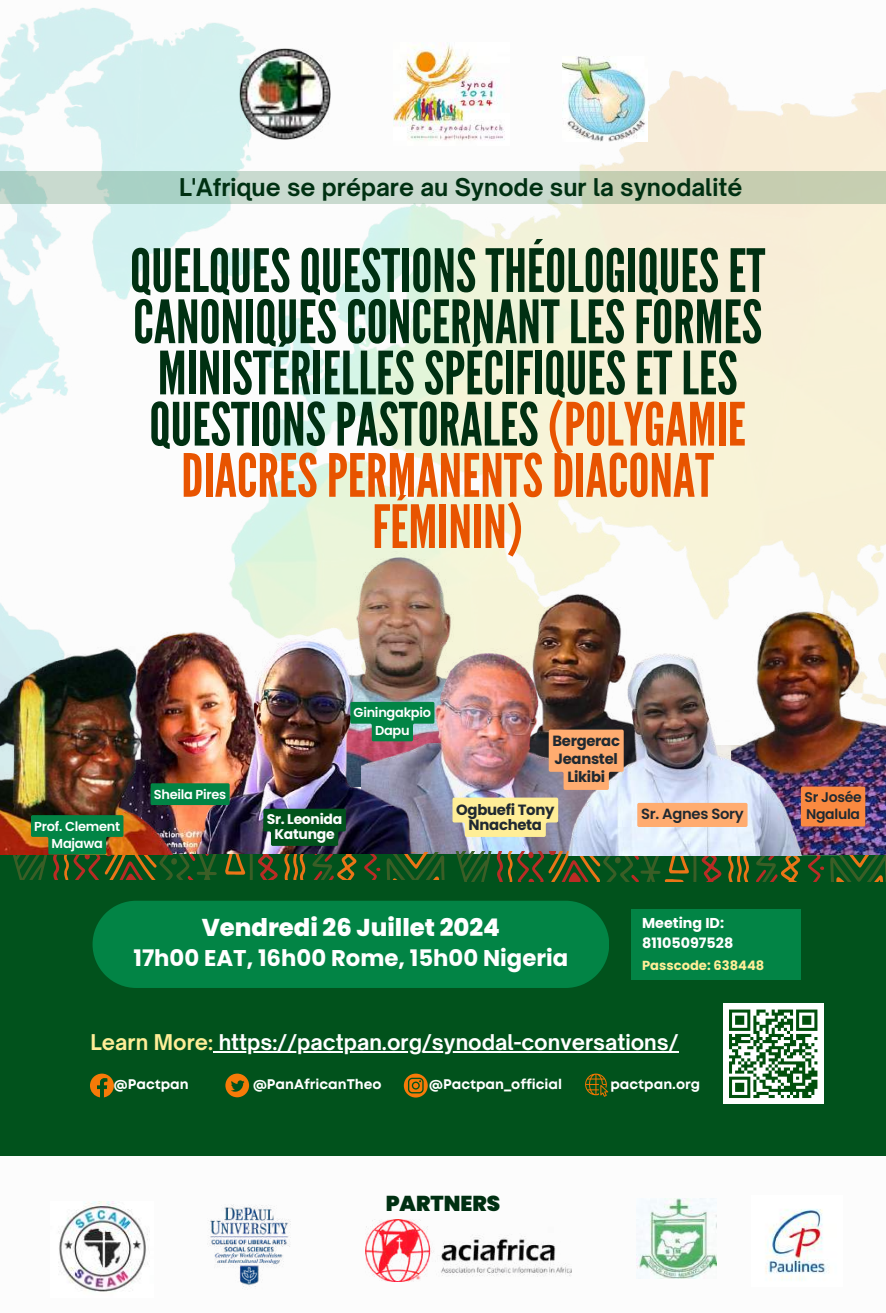
<style>
.page{position:relative;width:886px;height:1313px;background:#fff}
.page>*{position:absolute;margin:0;border:0;box-sizing:border-box;transform-origin:0 0}
.t1{font:59.5px/51.2px "League Gothic";color:#003012;text-align:center}
.t2{font:800 24.32px "Poppins";color:#fff}
.t3{font:700 23.45px "Open Sauce One";color:#003012}
.t4{font:700 22.75px "Poppins";color:#fff}
.t5{font:900 21.53px "Poppins";color:#003012}
.t6{font:700 20.82px "Open Sauce One";color:#fff}
.t7{font:700 14.88px/14.4px "Poppins";letter-spacing:-.02em;color:#202931;text-align:center}
.t8{font:700 14.79px/18.1px "Poppins";letter-spacing:-.02em;color:#202931;text-align:center}
.t9{font:600 14.79px "Poppins";letter-spacing:-.02em;color:#202931}
.t10{font:700 14.35px/19.7px "Poppins";color:#fff}
.t11{font:700 14px/14.4px "Poppins";letter-spacing:-.02em;color:#fcfcfc;text-align:center}
.t12{font:600 14px/16.7px "Poppins";letter-spacing:-.02em;color:#202931}
.t13{font:700 13.91px "Mont";color:#fff}
.t14{font:700 13.83px "Poppins";letter-spacing:-.02em;color:#202931}
.t15{font:700 13.12px "Poppins";color:#ffee97}
.t16{font:600 12.95px/17.7px "Poppins";letter-spacing:-.02em;color:#fff;text-align:center}
.s1{color:#e85400}
.s2{color:#ffee97}
</style>
<div class="page">
<img style="left:0;top:8px;width:886px;height:638px">
<svg style="left:0;top:171px;width:886px;height:33px;background:#c1d3c2"></svg>
<img style="left:366px;top:1219px;width:206px;height:62px">
<img style="left:765px;top:1209px;width:62px;height:71px">
<img style="left:636px;top:1198px;width:80px;height:80px">
<img style="left:58px;top:1201px;width:90px;height:91px">
<div style="left:0;top:835px;width:886px;height:321px;background:#01521c"></div>
<div style="left:723px;top:1003px;width:100px;height:101px;background:#fff"></div>
<svg style="left:729px;top:1009px;width:89px;height:89px"></svg>
<svg style="left:90px;top:1073px;width:24px;height:24px"></svg>
<svg style="left:404px;top:1073px;width:23px;height:24px"></svg>
<svg style="left:225px;top:1073px;width:24px;height:24px"></svg>
<svg style="left:585px;top:1073px;width:23px;height:23px"></svg>
<img style="left:207px;top:1204px;width:84px;height:85px">
<div style="left:93px;top:900px;width:516px;height:88px;background:#028445"></div>
<div style="left:632px;top:910px;width:169px;height:70px;background:#028445"></div>
<img style="left:239px;top:48px;width:92px;height:92px">
<img style="left:393px;top:43px;width:117px;height:103px">
<img style="left:562px;top:56px;width:85px;height:85px">
<img style="left:506px;top:586px;width:183px;height:46px">
<img style="left:307px;top:521px;width:199px;height:111px">
<img style="left:443px;top:632px;width:109px;height:222px">
<svg style="left:830px;top:854px;width:56px;height:27px"></svg>
<svg style="left:454px;top:851px;width:370px;height:30px"></svg>
<svg style="left:387px;top:852px;width:58px;height:27px"></svg>
<img style="left:76px;top:613px;width:121px;height:170px">
<img style="left:0;top:646px;width:172px;height:208px">
<img style="left:197px;top:602px;width:246px;height:252px">
<img style="left:643px;top:854px;width:195px;height:6px">
<img style="left:731px;top:603px;width:155px;height:251px">
<img style="left:552px;top:627px;width:270px;height:228px">
<hr style="left:213px;top:1051px;width:466px;height:2px;background:#fff">
<svg style="left:452px;top:797px;width:106px;height:40px;background:#f3e499"></svg>
<svg style="left:350px;top:702px;width:84px;height:39px;background:#2c855a"></svg>
<div style="left:801px;top:786px;width:64px;height:40px;background:#fa8940;border-radius:2px"></div>
<svg style="left:549px;top:729px;width:75px;height:61px;background:#f1a977"></svg>
<div style="left:637px;top:803px;width:111px;height:24px;background:#ffac70;border-radius:2px"></div>
<img style="left:11px;top:783px;width:369px;height:96px">
<p class="t3" style="left:179px;top:173px;width:565px">L'Afrique se prépare au Synode sur la synodalité</p>
<p class="t1" style="left:130px;top:246px;width:637px">QUELQUES QUESTIONS THÉOLOGIQUES ET<br>CANONIQUES CONCERNANT LES FORMES<br>MINISTÉRIELLES SPÉCIFIQUES ET LES<br>QUESTIONS PASTORALES <span class="s1">(POLYGAMIE<br>DIACRES PERMANENTS DIACONAT<br>FÉMININ)</span></p>
<p class="t16" style="left:34px;top:817px;width:87px">Prof. Clement<br>Majawa</p>
<p class="t16" style="left:154px;top:785px;width:74px">Sheila Pires</p>
<p class="t16" style="left:354px;top:704px;width:79px">Giningakpio<br>Dapu</p>
<p class="t11" style="left:267px;top:812px;width:77px">Sr. Leonida<br>Katunge</p>
<p class="t8" style="left:552px;top:732px;width:69px">Bergerac<br>Jeanstel<br>Likibi</p>
<p class="t7" style="left:456px;top:803px;width:100px">Ogbuefi Tony<br>Nnacheta</p>
<p class="t14" style="left:602px;top:802px;width:92px">Fr Joe Healey</p>
<p class="t9" style="left:641px;top:804px;width:104px">Sr. Agnes Sory</p>
<p class="t2" style="left:202px;top:910px;width:300px">Vendredi 26 Juillet 2024</p>
<p class="t4" style="left:134px;top:941px;width:436px">17h00 EAT, 16h00 Rome, 15h00 Nigeria</p>
<p class="t10" style="left:642px;top:913px;width:93px">Meeting ID:<br>81105097528</p>
<p class="t15" style="left:642px;top:956px;width:124px">Passcode: 638448</p>
<p class="t6" style="left:91px;top:1029px;width:590px"><span class="s2">Learn More:</span> https://pactpan.org/synodal-conversations/</p>
<p class="t13" style="left:114px;top:1079px;width:76px">@Pactpan</p>
<p class="t13" style="left:253px;top:1079px;width:130px">@PanAfricanTheo</p>
<p class="t13" style="left:429px;top:1079px;width:134px">@Pactpan_official</p>
<p class="t13" style="left:610px;top:1079px;width:91px">pactpan.org</p>
<p class="t5" style="left:386px;top:1188px;width:116px">PARTNERS</p>
<p class="t12" style="left:804px;top:789px;width:59px">Sr Josée<br>Ngalula</p>
</div>
